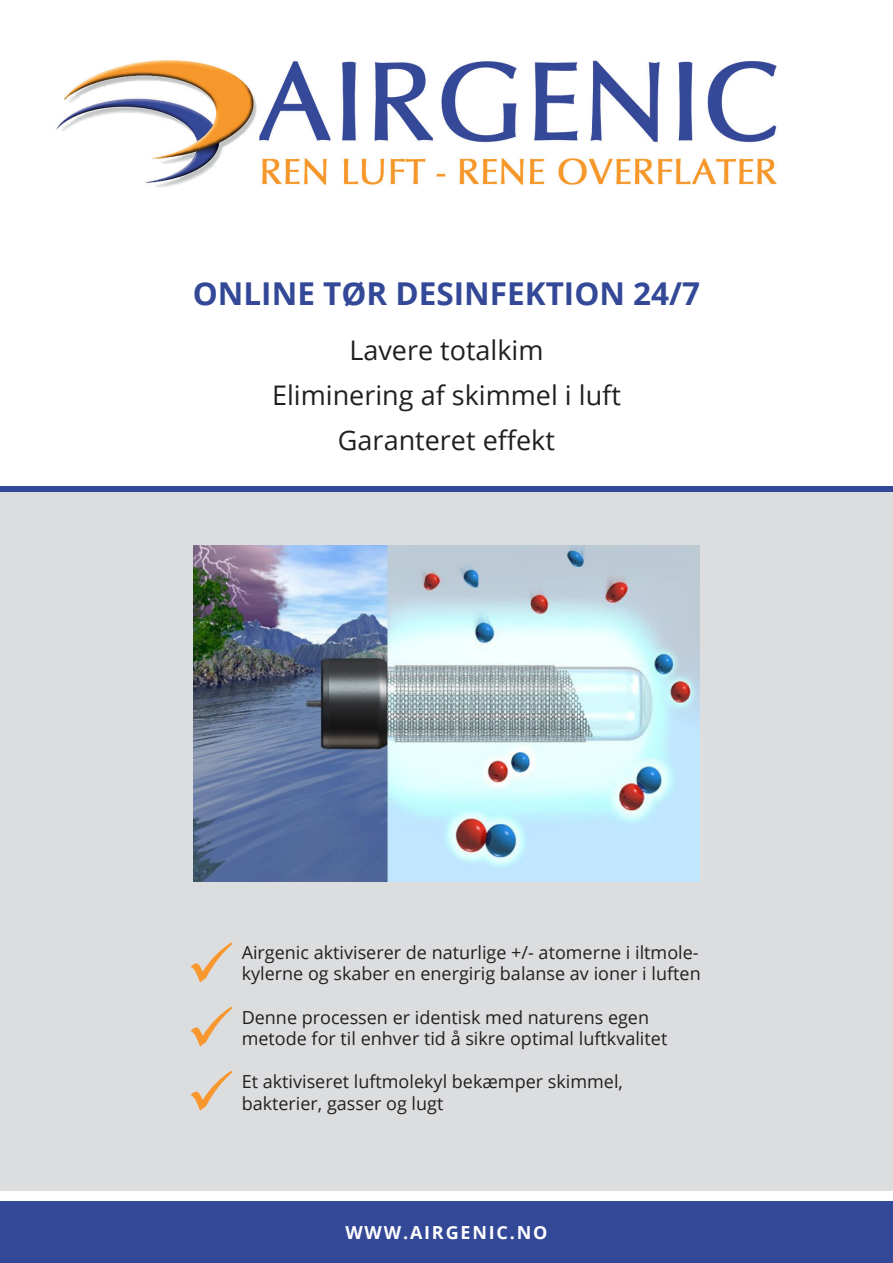
<style>
.page{position:relative;width:893px;height:1263px;background:#fff}
.page>*{position:absolute;margin:0;border:0;box-sizing:border-box;transform-origin:0 0}
.t1{font:700 31.5px "Open Sans";color:#334897}
.t2{font:27px "Open Sans";color:#231f20}
.t3{font:18px/21.6px "Open Sans";color:#231f20}
.t4{font:700 18px "Open Sans";letter-spacing:.1em;color:#fff}
</style>
<div class="page">
<div style="left:0;top:487px;width:893px;height:704px;background:#dcdddf"></div>
<img style="left:56px;top:60px;width:721px;height:127px">
<img style="left:193px;top:546px;width:507px;height:335px">
<div style="left:0;top:1201px;width:893px;height:62px;background:#334897"></div>
<div style="left:0;top:486px;width:893px;height:5px;background:#334897"></div>
<p class="t1" style="left:193px;top:271px;width:509px">ONLINE TØR DESINFEKTION 24/7</p>
<p class="t2" style="left:349px;top:332px;width:196px">Lavere totalkim</p>
<p class="t2" style="left:272px;top:377px;width:350px">Eliminering af skimmel i luft</p>
<p class="t2" style="left:338px;top:422px;width:218px">Garanteret effekt</p>
<p class="t3" style="left:242px;top:941px;width:461px">Airgenic aktiviserer de naturlige +/- atomerne i iltmole&shy;kylerne og skaber en energirig balanse av ioner i luften</p>
<p class="t3" style="left:242px;top:1006px;width:409px">Denne processen er identisk med naturens egen</p>
<p class="t3" style="left:242px;top:1027px;width:427px">metode for til enhver tid å sikre optimal luftkvalitet</p>
<p class="t3" style="left:242px;top:1071px;width:383px">Et aktiviseret luftmolekyl bekæmper skimmel, bakterier, gasser og lugt</p>
<p class="t4" style="left:345px;top:1219px;width:204px">WWW.AIRGENIC.NO</p>
</div>
